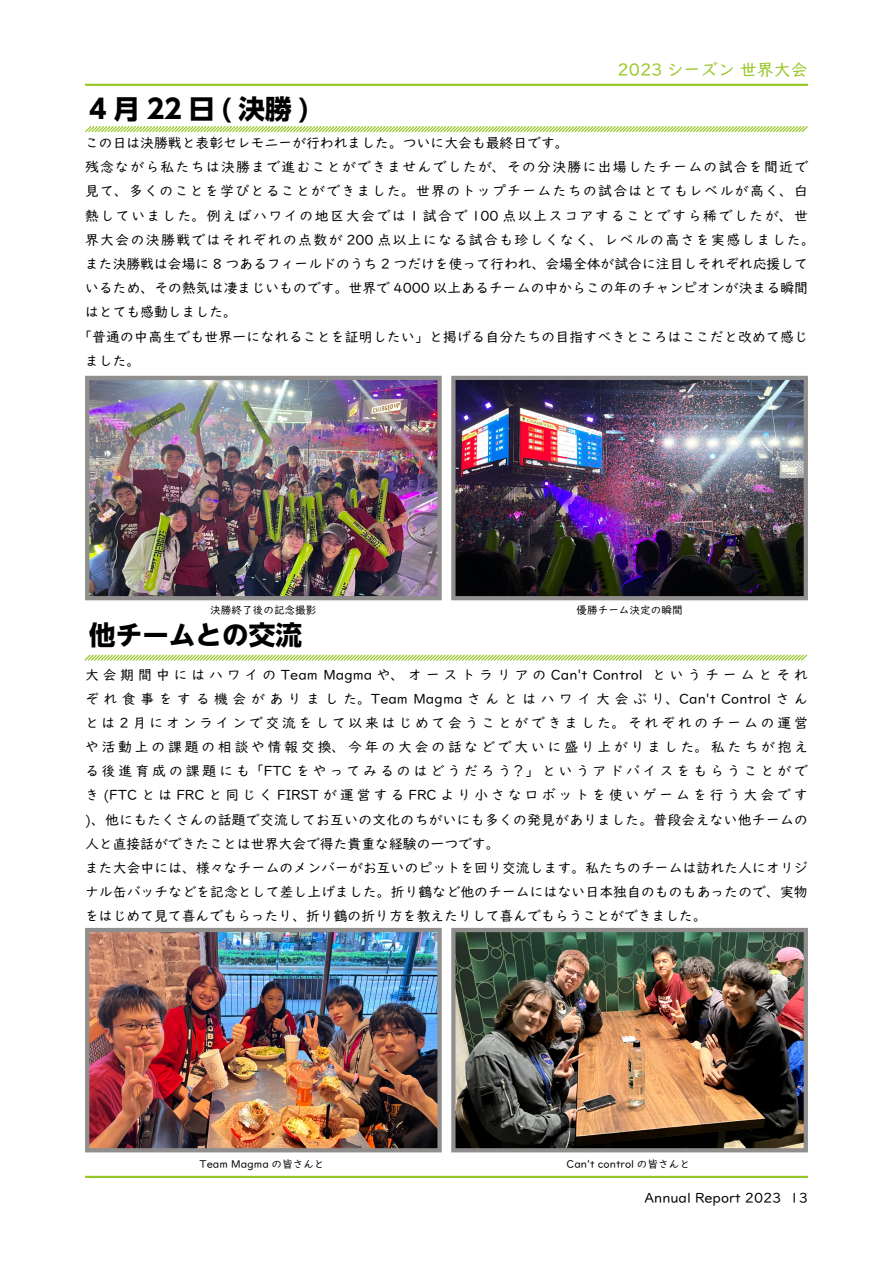
<style>
.page{position:relative;width:893px;height:1263px;background:#fff}
.page>*{position:absolute;margin:0;border:0;box-sizing:border-box;transform-origin:0 0}
.t1{font:700 26.55px "UD Shin Go NT Pr 6 N";color:#000}
.t2{font:16.95px "UD Digi Kyokasho Pro";color:#96c622}
.t3{font:13.8px/24.2px "UD Digi Kyokasho Pro";letter-spacing:.015em;color:#000}
.t4{font:13.8px "UD Digi Kyokasho Pro";letter-spacing:.1em;color:#000}
.t5{font:13.8px "UD Digi Kyokasho Pro";letter-spacing:.095em;color:#000}
.t6{font:13.8px "UD Digi Kyokasho Pro";letter-spacing:.115em;color:#000}
.t7{font:10.65px "UD Digi Kyokasho Pro";color:#000}
</style>
<div class="page">
<hr style="left:85px;top:84px;width:723px;height:2px;background:#96c622">
<hr style="left:85px;top:1176px;width:723px;height:2px;background:#96c622">
<svg style="left:85px;top:126px;width:723px;height:7px"></svg>
<img style="left:90px;top:381px;width:347px;height:214px">
<div style="left:85px;top:376px;width:357px;height:224px;border:4px solid #918e8e"></div>
<img style="left:456px;top:381px;width:347px;height:214px">
<div style="left:451px;top:376px;width:357px;height:224px;border:4px solid #918e8e"></div>
<svg style="left:84px;top:654px;width:724px;height:7px"></svg>
<img style="left:90px;top:933px;width:347px;height:214px">
<div style="left:85px;top:928px;width:357px;height:224px;border:4px solid #918e8e"></div>
<img style="left:456px;top:933px;width:347px;height:214px">
<div style="left:451px;top:928px;width:357px;height:224px;border:4px solid #918e8e"></div>
<p class="t2" style="left:618px;top:55px;width:192px">2023 シーズン 世界大会</p>
<h1 class="t1" style="left:89px;top:87px;width:221px">4月22日(決勝)</h1>
<p class="t3" style="left:85px;top:130px;width:485px">この日は決勝戦と表彰セレモニーが行われました。ついに大会も最終日です。</p>
<p class="t5" style="left:85px;top:155px;width:725px">残念ながら私たちは決勝まで進むことができませんでしたが、その分決勝に出場したチームの試合を間近で</p>
<p class="t4" style="left:85px;top:180px;width:724px">見て、多くのことを学びとることができました。世界のトップチームたちの試合はとてもレベルが高く、白</p>
<p class="t6" style="left:85px;top:204px;width:724px">熱していました。例えばハワイの地区大会では 1 試合で 100 点以上スコアすることですら稀でしたが、世</p>
<p class="t4" style="left:85px;top:228px;width:731px">界大会の決勝戦ではそれぞれの点数が 200 点以上になる試合も珍しくなく、レベルの高さを実感しました。</p>
<p class="t3" style="left:85px;top:251px;width:724px">また決勝戦は会場に 8 つあるフィールドのうち 2 つだけを使って行われ、会場全体が試合に注目しそれぞれ応援して</p>
<p class="t3" style="left:85px;top:275px;width:725px">いるため、その熱気は凄まじいものです。世界で 4000 以上あるチームの中からこの年のチャンピオンが決まる瞬間</p>
<p class="t3" style="left:85px;top:299px;width:154px">はとても感動しました。</p>
<p class="t3" style="left:78px;top:324px;width:731px">「普通の中高生でも世界一になれることを証明したい」と掲げる自分たちの目指すべきところはここだと改めて感じ</p>
<p class="t3" style="left:85px;top:348px;width:57px">ました。</p>
<p class="t7" style="left:210px;top:601px;width:108px">決勝終了後の記念撮影</p>
<p class="t7" style="left:576px;top:601px;width:108px">優勝チーム決定の瞬間</p>
<h1 class="t1" style="left:89px;top:613px;width:214px">他チームとの交流</h1>
<p class="t3" style="left:85px;top:662px;width:725px">大会期間中にはハワイのTeam Magmaや、オーストラリアのCan't Control というチームとそれぞれ食事をする機会がありました。Team Magmaさんとはハワイ大会ぶり、Can't Controlさんとは2月にオンラインで交流をして以来はじめて会うことができました。それぞれのチームの運営や活動上の課題の相談や情報交換、今年の大会の話などで大いに盛り上がりました。私たちが抱える後進育成の課題にも「FTCをやってみるのはどうだろう？」というアドバイスをもらうことができ(FTCとはFRCと同じくFIRSTが運営するFRCより小さなロボットを使いゲームを行う大会です)、他にもたくさんの話題で交流してお互いの文化のちがいにも多くの発見がありました。普段会えない他チームの人と直接話ができたことは世界大会で得た貴重な経験の一つです。<br>また大会中には、様々なチームのメンバーがお互いのピットを回り交流します。私たちのチームは訪れた人にオリジナル缶バッチなどを記念として差し上げました。折り鶴など他のチームにはない日本独自のものもあったので、実物をはじめて見て喜んでもらったり、折り鶴の折り方を教えたりして喜んでもらうことができました。</p>
<p class="t7" style="left:199px;top:1155px;width:127px">Team Magma の皆さんと</p>
<p class="t7" style="left:567px;top:1155px;width:125px">Can't control の皆さんと</p>
<p class="t3" style="left:644px;top:1185px;width:165px">Annual Report 2023 13</p>
</div>
